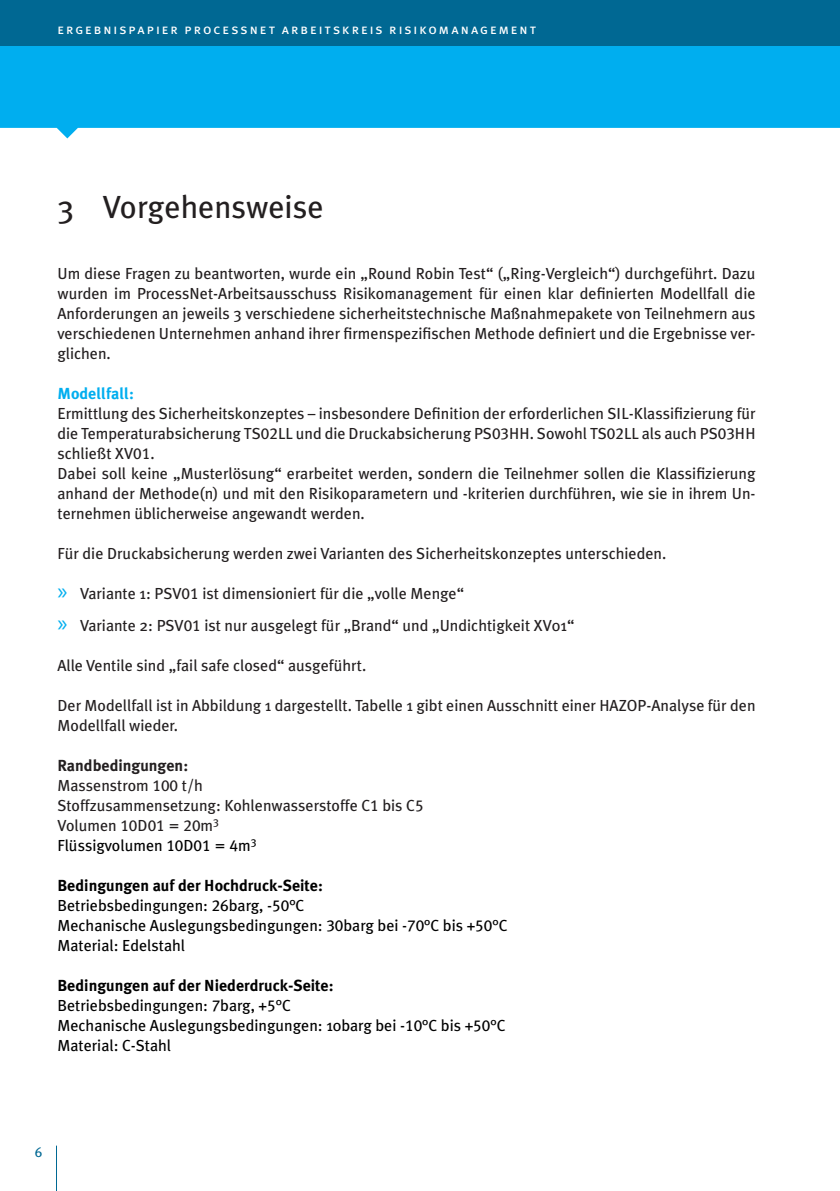
<style>
.page{position:relative;width:840px;height:1191px;background:#fff}
.page>*{position:absolute;margin:0;border:0;box-sizing:border-box;transform-origin:0 0}
.t1{font:32px "Meta Plus";color:#231f20}
.t2{font:16px/20px "Meta Plus";color:#231f20}
.t3{font:16px/20px "Meta Plus";color:#000}
.t4{font:700 16px "Meta Plus";color:#00aeef}
.t5{font:14px "Meta Plus Book Caps";letter-spacing:.14em;color:#fff}
.t6{font:14px "Meta Plus";color:#006893}
.s1{font-family:"Meta Plus Book Caps"}
.s2{font-family:"Myriad Pro";font-size:24px;color:#00aeef}
.s3{font-weight:700}
.s4{color:#000}
.s5{font-family:"Meta Plus Book Caps";color:#000}
</style>
<div class="page">
<svg style="left:0;top:45px;width:839px;height:93px;fill:#00aeef"></svg>
<div style="left:0;top:0;width:839px;height:45px;background:#006893"></div>
<hr style="left:56px;top:1145px;width:1px;height:46px;background:#006893">
<p class="t5" style="left:57px;top:21px;width:480px">ergebnispapier processnet arbeitskreis risikomanagement</p>
<h1 class="t1" style="left:57px;top:188px;width:268px">3 Vorgehensweise</h1>
<p class="t2" style="left:57px;top:263px;width:699px;text-align:justify">Um diese Fragen zu beantworten, wurde ein „Round Robin Test“ („Ring-Vergleich“) durchgeführt. Dazu wurden im ProcessNet-Arbeitsausschuss Risikomanagement für einen klar definierten Modellfall die Anforderungen an jeweils 3 verschiedene sicherheitstechnische Maßnahmepakete von Teilnehmern aus verschiedenen Unternehmen anhand ihrer firmenspezifischen Methode definiert und die Ergebnisse ver&shy;glichen.</p>
<p class="t4" style="left:57px;top:384px;width:78px">Modellfall:</p>
<p class="t2" style="left:57px;top:403px;width:699px">Ermittlung des Sicherheitskonzeptes – insbesondere Definition der erforderlichen SIL-Klassifizierung für die Temperaturabsicherung <span class="s1">TS02LL</span> und die Druckabsicherung <span class="s1">PS03HH</span>. Sowohl <span class="s1">TS02LL</span> als auch <span class="s1">PS03HH </span>schließt <span class="s1">XV01</span>.<br>Dabei soll keine „Musterlösung“ erarbeitet werden, sondern die Teilnehmer sollen die Klassifizierung anhand der Methode(n) und mit den Risikoparametern und -kriterien durchführen, wie sie in ihrem Un&shy;ternehmen üblicherweise angewandt werden.</p>
<p class="t2" style="left:57px;top:543px;width:610px">Für die Druckabsicherung werden zwei Varianten des Sicherheitskonzeptes unterschieden.</p>
<p class="t2" style="left:57px;top:578px;width:518px;line-height:31.4px"><span class="s2">»</span> Variante 1: <span class="s1">PSV01</span> ist dimensioniert für die „volle Menge“<br><span class="s2">»</span> Variante 2: <span class="s1">PSV01</span> ist nur ausgelegt für „Brand“ und „Undichtigkeit XV01“</p>
<p class="t2" style="left:57px;top:655px;width:310px">Alle Ventile sind „fail safe closed“ ausgeführt.</p>
<p class="t2" style="left:57px;top:695px;width:699px">Der Modellfall ist in Abbildung 1 dargestellt. Tabelle 1 gibt einen Ausschnitt einer HAZOP-Analyse für den<br>Modellfall wieder.</p>
<p class="t2" style="left:57px;top:755px;width:367px"><span class="s3">Randbedingungen:<br></span>Massenstrom <span class="s1">100</span> t/h<br>Stoffzusammensetzung: Kohlenwasserstoffe <span class="s1">C1</span> bis <span class="s1">C5<br></span>Volumen <span class="s1">10D01</span> = <span class="s1">20</span>m<sup>3<br></sup><span class="s4">Flüssigvolumen</span> <span class="s5">10D01</span> <span class="s4">=</span> <span class="s5">4</span><span class="s4">m</span><sup>3</sup></p>
<p class="t3" style="left:57px;top:875px;width:451px"><span class="s3">Bedingungen auf der Hochdruck-Seite:<br></span>Betriebsbedingungen: <span class="s1">26</span>barg, -<span class="s1">50</span>°C<br>Mechanische Auslegungsbedingungen: <span class="s1">30</span>barg bei -<span class="s1">70</span>°C bis +<span class="s1">50</span>°C Material: Edelstahl</p>
<p class="t3" style="left:57px;top:975px;width:449px"><span class="s3">Bedingungen auf der Niederdruck-Seite:<br></span>Betriebsbedingungen: <span class="s1">7</span>barg, +<span class="s1">5</span>°C<br>Mechanische Auslegungsbedingungen: 10barg bei -<span class="s1">10</span>°C bis +<span class="s1">50</span>°C Material: C-Stahl</p>
<p class="t6" style="left:35px;top:1143px;width:9px">6</p>
</div>
